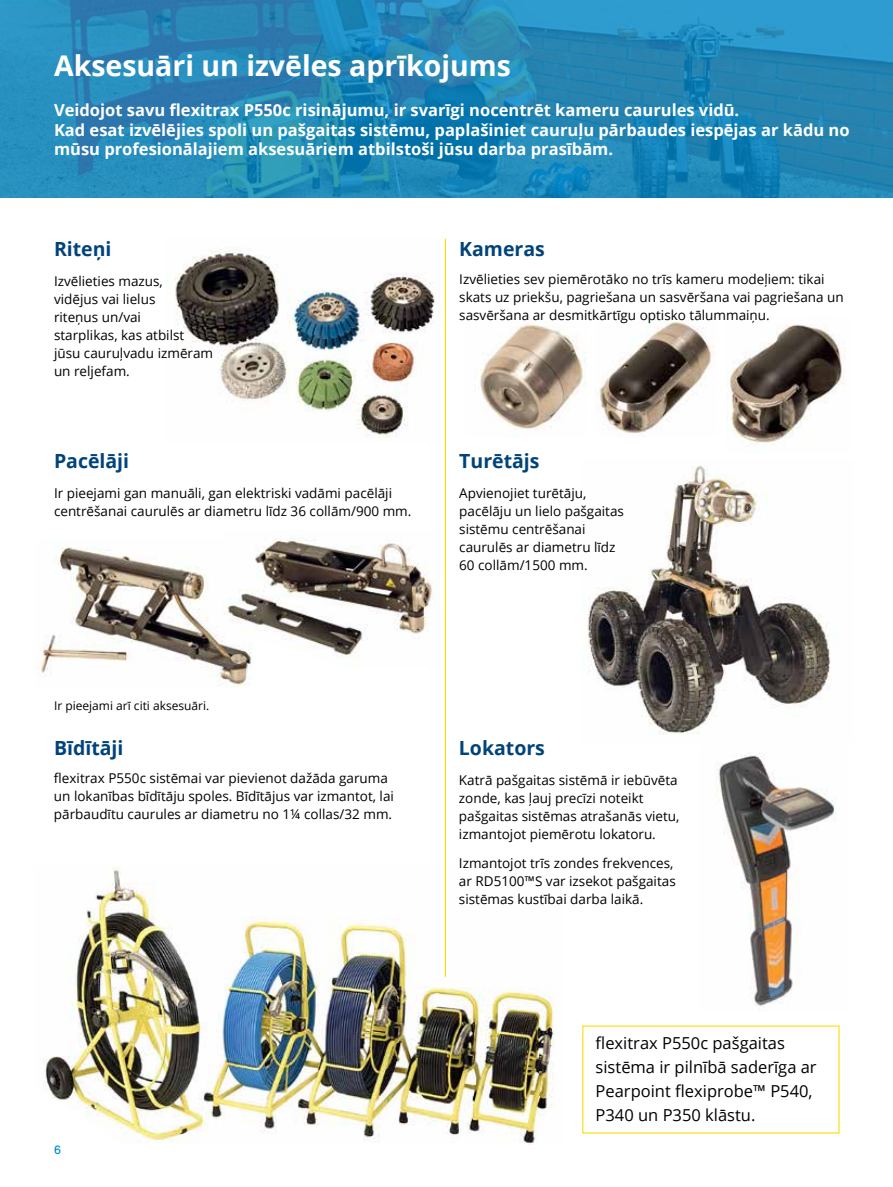
<style>
.page{position:relative;width:893px;height:1187px;background:#fff}
.page>*{position:absolute;margin:0;border:0;box-sizing:border-box;transform-origin:0 0}
.t1{font:700 28.5px "Open Sans";color:#fff}
.t2{font:700 19.5px "Open Sans";color:#00437b}
.t3{font:700 16.5px/19.8px "Open Sans";color:#fff}
.t4{font:16.5px/24px "Open Sans";color:#000}
.t5{font:13.5px/18px "Open Sans";color:#000}
.t6{font:12px "Open Sans";color:#000}
.t7{font:12px "Replica Std";color:#008ccf}
</style>
<div class="page">
<img style="left:174px;top:249px;width:261px;height:189px">
<img style="left:44px;top:865px;width:510px;height:279px">
<img style="left:478px;top:323px;width:109px;height:108px">
<img style="left:599px;top:319px;width:115px;height:115px">
<img style="left:728px;top:324px;width:117px;height:121px">
<img style="left:40px;top:547px;width:208px;height:140px">
<img style="left:223px;top:538px;width:210px;height:129px">
<img style="left:587px;top:465px;width:244px;height:269px">
<svg style="left:0;top:0;width:893px;height:198px;background:#2387b7"></svg>
<hr style="left:445px;top:238px;width:1px;height:738px;background:#fbde00">
<img style="left:717px;top:753px;width:119px;height:253px">
<h1 class="t1" style="left:54px;top:46px;width:458px">Aksesuāri un izvēles aprīkojums</h1>
<p class="t3" style="left:54px;top:99px;width:797px">Veidojot savu flexitrax P550c risinājumu, ir svarīgi nocentrēt kameru caurules vidū.<br>Kad esat izvēlējies spoli un pašgaitas sistēmu, paplašiniet cauruļu pārbaudes iespējas ar kādu no mūsu profesionālajiem aksesuāriem atbilstoši jūsu darba prasībām.</p>
<h2 class="t2" style="left:54px;top:235px;width:59px">Riteņi</h2>
<p class="t5" style="left:54px;top:272px;width:161px">Izvēlieties mazus,<br>vidējus vai lielus<br>riteņus un/vai<br>starplikas, kas atbilst jūsu cauruļvadu izmēram un reljefam.</p>
<h2 class="t2" style="left:54px;top:447px;width:77px">Pacēlāji</h2>
<p class="t5" style="left:54px;top:484px;width:359px">Ir pieejami gan manuāli, gan elektriski vadāmi pacēlāji centrēšanai caurulēs ar diametru līdz 36 collām/900 mm.</p>
<h2 class="t2" style="left:459px;top:235px;width:87px">Kameras</h2>
<p class="t5" style="left:459px;top:269px;width:386px">Izvēlieties sev piemērotāko no trīs kameru modeļiem: tikai skats uz priekšu, pagriešana un sasvēršana vai pagriešana un sasvēršana ar desmitkārtīgu optisko tālummaiņu.</p>
<h2 class="t2" style="left:459px;top:447px;width:82px">Turētājs</h2>
<p class="t5" style="left:459px;top:484px;width:166px">Apvienojiet turētāju, pacēlāju un lielo pašgaitas sistēmu centrēšanai caurulēs ar diametru līdz<br>60 collām/1500 mm.</p>
<p class="t6" style="left:54px;top:697px;width:157px">Ir pieejami arī citi aksesuāri.</p>
<h2 class="t2" style="left:54px;top:734px;width:71px">Bīdītāji</h2>
<p class="t5" style="left:54px;top:768px;width:341px">flexitrax P550c sistēmai var pievienot dažāda garuma un lokanības bīdītāju spoles. Bīdītājus var izmantot, lai pārbaudītu caurules ar diametru no 1¼ collas/32 mm.</p>
<h2 class="t2" style="left:459px;top:734px;width:88px">Lokators</h2>
<p class="t5" style="left:459px;top:770px;width:222px">Katrā pašgaitas sistēmā ir iebūvēta zonde, kas ļauj precīzi noteikt pašgaitas sistēmas atrašanās vietu, izmantojot piemērotu lokatoru.</p>
<p class="t5" style="left:459px;top:853px;width:218px">Izmantojot trīs zondes frekvences, ar RD5100™S var izsekot pašgaitas sistēmas kustībai darba laikā.</p>
<p class="t7" style="left:54px;top:1142px;width:8px">6</p>
<p class="t4" style="left:596px;top:1030px;width:223px">flexitrax P550c pašgaitas sistēma ir pilnībā saderīga ar<br>Pearpoint flexiprobe™ P540,<br>P340 un P350 klāstu.</p>
</div>
